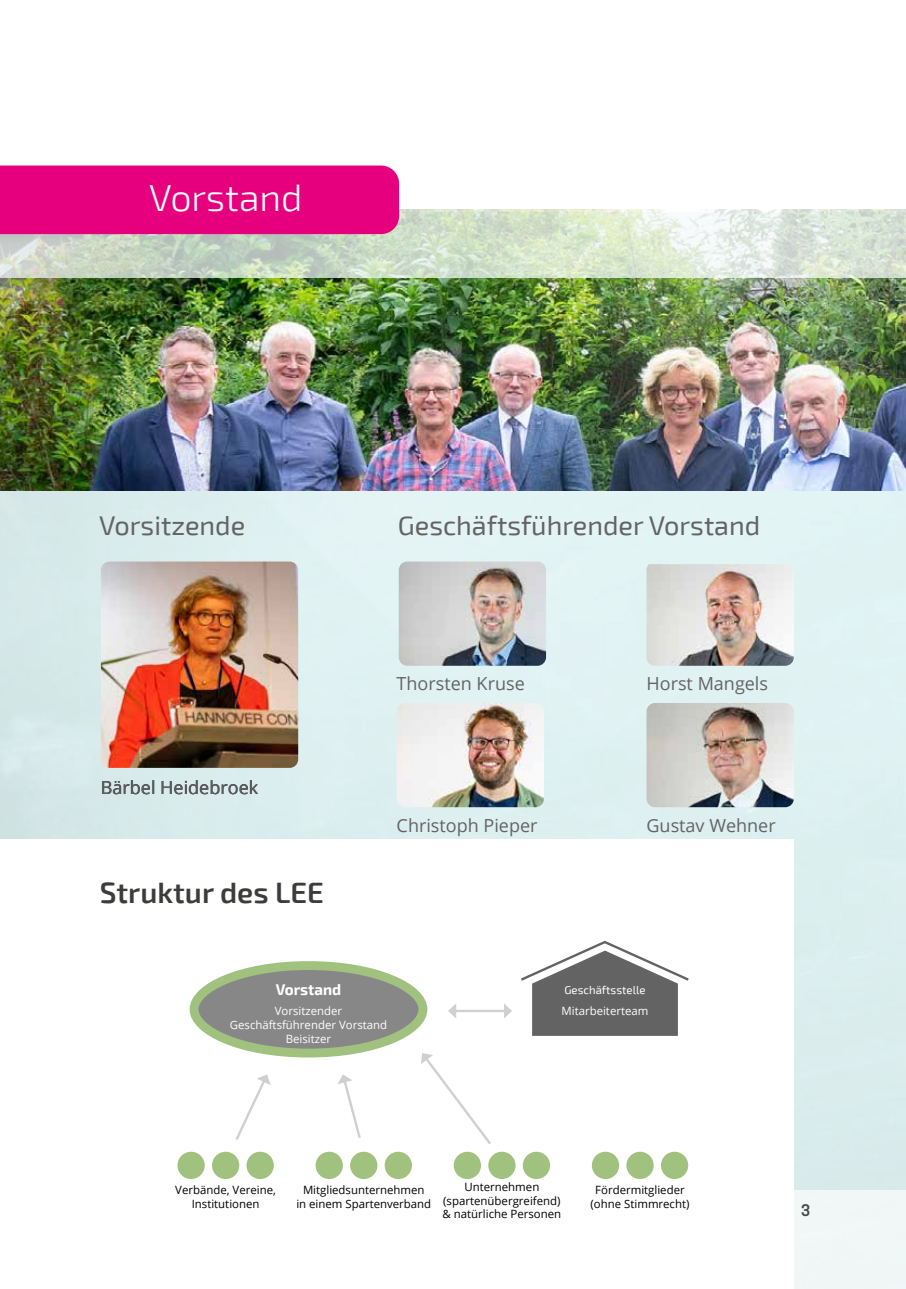
<style>
.page{position:relative;width:906px;height:1289px;background:#fff}
.page>*{position:absolute;margin:0;border:0;box-sizing:border-box;transform-origin:0 0}
.t1{font:300 37.5px "Exo 2";color:#fff}
.t2{font:600 29.4px "Exo 2";color:#3c3c3b}
.t3{font:27px "Exo 2";color:#646363}
.t4{font:18px "Open Sans";color:#646363}
.t5{font:18px "Open Sans";color:#000}
.t6{font:700 15.15px "Exo 2";color:#fff}
.t7{font:600 15px "Cooper Hewitt";color:#4a4a49}
.t8{font:11.4px/13.6px "Open Sans";color:#000;text-align:center}
.t9{font:11.4px/13.6px "Open Sans";color:#fff;text-align:center}
.t10{font:11.4px "Exo 2";color:#fff}
</style>
<div class="page">
<img style="left:0;top:490px;width:906px;height:699px">
<div style="left:0;top:839px;width:794px;height:449px;background:#fff"></div>
<div style="left:177px;top:1151px;width:28px;height:27px;background:#a1c17f;border-radius:50%"></div>
<div style="left:246px;top:1151px;width:28px;height:27px;background:#a1c17f;border-radius:50%"></div>
<div style="left:315px;top:1151px;width:28px;height:27px;background:#a1c17f;border-radius:50%"></div>
<div style="left:385px;top:1151px;width:27px;height:27px;background:#a1c17f;border-radius:50%"></div>
<div style="left:454px;top:1151px;width:27px;height:27px;background:#a1c17f;border-radius:50%"></div>
<div style="left:523px;top:1151px;width:27px;height:27px;background:#a1c17f;border-radius:50%"></div>
<div style="left:592px;top:1151px;width:27px;height:27px;background:#a1c17f;border-radius:50%"></div>
<div style="left:661px;top:1151px;width:27px;height:27px;background:#a1c17f;border-radius:50%"></div>
<div style="left:212px;top:1151px;width:27px;height:27px;background:#a1c17f;border-radius:50%"></div>
<div style="left:350px;top:1151px;width:27px;height:27px;background:#a1c17f;border-radius:50%"></div>
<div style="left:488px;top:1151px;width:27px;height:27px;background:#a1c17f;border-radius:50%"></div>
<div style="left:626px;top:1151px;width:27px;height:27px;background:#a1c17f;border-radius:50%"></div>
<div style="left:194px;top:965px;width:229px;height:88px;background:#878787;border-radius:50%"></div>
<div style="left:190px;top:961px;width:237px;height:96px;border:9px solid #a1c17f;border-radius:50%"></div>
<svg style="left:235px;top:1074px;width:35px;height:66px"></svg>
<svg style="left:421px;top:1053px;width:70px;height:91px"></svg>
<svg style="left:338px;top:1074px;width:23px;height:64px"></svg>
<svg style="left:521px;top:940px;width:168px;height:96px"></svg>
<hr style="left:454px;top:1009px;width:52px;height:3px;background:#d0d0d0">
<svg style="left:448px;top:1004px;width:8px;height:14px"></svg>
<svg style="left:504px;top:1003px;width:8px;height:15px"></svg>
<img style="left:0;top:209px;width:906px;height:70px">
<img style="left:646px;top:703px;width:148px;height:104px">
<img style="left:646px;top:564px;width:148px;height:101px">
<img style="left:396px;top:703px;width:148px;height:104px">
<img style="left:399px;top:561px;width:147px;height:104px">
<img style="left:101px;top:561px;width:197px;height:206px">
<div style="left:0;top:165px;width:399px;height:69px;background:#e6007d"></div>
<img style="left:0;top:279px;width:906px;height:211px">
<h1 class="t1" style="left:149px;top:172px;width:155px">Vorstand</h1>
<h3 class="t3" style="left:99px;top:507px;width:148px">Vorsitzende</h3>
<h3 class="t3" style="left:398px;top:507px;width:364px">Geschäftsführender Vorstand</h3>
<h3 class="t4" style="left:396px;top:671px;width:130px">Thorsten Kruse</h3>
<h3 class="t4" style="left:646px;top:671px;width:123px">Horst Mangels</h3>
<h3 class="t5" style="left:101px;top:775px;width:159px">Bärbel Heidebroek</h3>
<h2 class="t2" style="left:100px;top:871px;width:226px">Struktur des LEE</h2>
<h3 class="t4" style="left:396px;top:813px;width:142px">Christoph Pieper</h3>
<h3 class="t4" style="left:646px;top:813px;width:131px">Gustav Wehner</h3>
<h3 class="t6" style="left:276px;top:978px;width:67px">Vorstand</h3>
<p class="t9" style="left:230px;top:1004px;width:159px">Vorsitzender<br>Geschäftsführender Vorstand<br>Beisitzer</p>
<p class="t10" style="left:564px;top:982px;width:83px">Geschäftsstelle</p>
<p class="t9" style="left:561px;top:1003px;width:88px">Mitarbeiterteam</p>
<p class="t8" style="left:296px;top:1182px;width:136px">Mitgliedsunternehmen<br>in einem Spartenverband</p>
<p class="t8" style="left:442px;top:1179px;width:120px">Unternehmen (spartenübergreifend) &amp; natürliche Personen</p>
<p class="t8" style="left:175px;top:1182px;width:102px">Verbände, Vereine,<br>Institutionen</p>
<p class="t8" style="left:590px;top:1182px;width:100px">Fördermitglieder (ohne Stimmrecht)</p>
<h3 class="t7" style="left:801px;top:1201px;width:10px">3</h3>
</div>
